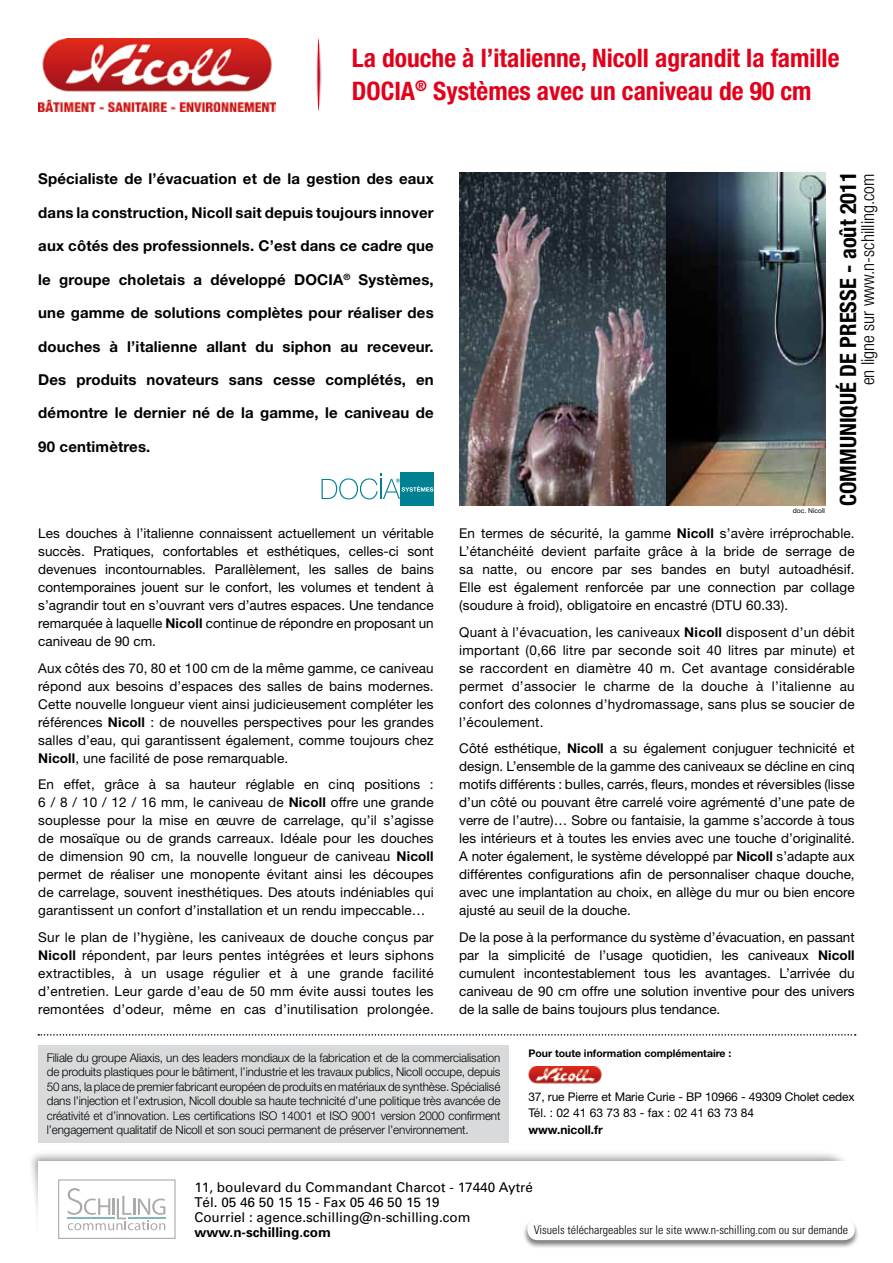
<style>
.page{position:relative;width:893px;height:1263px;background:#fff}
.page>*{position:absolute;margin:0;border:0;box-sizing:border-box;transform-origin:0 0}
.t1{font:700 condensed 25.5px/33px "Helvetica Neue LT Std";color:#e2001a}
.t2{font:700 condensed 22.5px "Helvetica Neue LT Std";color:#000}
.t3{font:300 condensed 18px "Helvetica Neue LT Std";color:#000}
.t4{font:700 15px "Helvetica Neue LT Std";letter-spacing:.01em;color:#000}
.t5{font:13.5px/18px "Helvetica Neue LT Std";letter-spacing:.01em;color:#000;text-align:justify}
.t6{font:13.5px/15px "Univers";color:#000}
.t7{font:700 13.5px "Univers";color:#000}
.t8{font:300 12px/14.4px "Helvetica Neue LT Std";letter-spacing:-.01em;color:#000;text-align:justify}
.t9{font:12px/16.5px "Helvetica Neue LT Std";letter-spacing:-.01em;color:#000}
.t10{font:300 condensed 12px "Univers";color:#000}
.t11{font:700 12px "Helvetica Neue LT Std";color:#000}
.t12{font:700 10.5px "Helvetica Neue LT Std";color:#000}
.t13{font:6.75px "Helvetica Neue LT Std";color:#000}
.s1{font-weight:700}
</style>
<div class="page">
<div style="left:401px;top:472px;width:33px;height:33px;background:#008193"></div>
<svg style="left:322px;top:473px;width:111px;height:26px"></svg>
<div style="left:27px;top:1150px;width:828px;height:113px;background:#000;opacity:.4"></div>
<div style="left:38px;top:1161px;width:855px;height:102px;background:#fff"></div>
<div style="left:523px;top:1218px;width:336px;height:31px;background:#000;opacity:.5"></div>
<div style="left:527px;top:1219px;width:328px;height:21px;background:#fff;border-radius:11px"></div>
<div style="left:58px;top:1179px;width:118px;height:60px;background:#fff;border:1px solid #ababad"></div>
<svg style="left:68px;top:1188px;width:97px;height:42px"></svg>
<img style="left:38px;top:38px;width:238px;height:73px">
<div style="left:38px;top:1045px;width:471px;height:98px;background:#d9dadb"></div>
<img style="left:528px;top:1066px;width:73px;height:18px">
<svg style="left:38px;top:1034px;width:818px;height:1px"></svg>
<svg style="left:315px;top:43px;width:7px;height:63px"></svg>
<hr style="left:317px;top:39px;width:3px;height:72px;background:#e2001a;border-radius:50%">
<img style="left:459px;top:172px;width:366px;height:333px">
<h1 class="t1" style="left:352px;top:41px;width:489px">La douche à l’italienne, Nicoll agrandit la famille<br>DOCIA<sup>®</sup> Systèmes avec un caniveau de 90 cm</h1>
<p class="t4" style="left:38px;top:170px;width:397px">Spécialiste de l’évacuation et de la gestion des eaux</p>
<p class="t4" style="left:38px;top:203px;width:397px">dans la construction, Nicoll sait depuis toujours innover</p>
<p class="t4" style="left:38px;top:237px;width:397px">aux côtés des professionnels. C’est dans ce cadre que</p>
<p class="t4" style="left:38px;top:270px;width:397px">le groupe choletais a développé DOCIA<sup>®</sup> Systèmes,</p>
<p class="t4" style="left:38px;top:303px;width:397px">une gamme de solutions complètes pour réaliser des</p>
<p class="t4" style="left:38px;top:337px;width:397px">douches à l’italienne allant du siphon au receveur.</p>
<p class="t4" style="left:38px;top:370px;width:397px">Des produits novateurs sans cesse complétés, en</p>
<p class="t4" style="left:38px;top:404px;width:397px">démontre le dernier né de la gamme, le caniveau de</p>
<p class="t4" style="left:38px;top:437px;width:114px">90 centimètres.</p>
<p class="t5" style="left:38px;top:524px;width:397px">Les douches à l’italienne connaissent actuellement un véritable succès. Pratiques, confortables et esthétiques, celles-ci sont devenues incontournables. Parallèlement, les salles de bains contemporaines jouent sur le confort, les volumes et tendent à s’agrandir tout en s’ouvrant vers d’autres espaces. Une tendance remarquée à laquelle <span class="s1">Nicoll</span> continue de répondre en proposant un caniveau de 90 cm.</p>
<p class="t5" style="left:38px;top:659px;width:397px">Aux côtés des 70, 80 et 100 cm de la même gamme, ce caniveau répond aux besoins d’espaces des salles de bains modernes.<br>Cette nouvelle longueur vient ainsi judicieusement compléter les références <span class="s1">Nicoll</span> : de nouvelles perspectives pour les grandes salles d’eau, qui garantissent également, comme toujours chez <span class="s1">Nicoll</span>, une facilité de pose remarquable.</p>
<p class="t5" style="left:38px;top:775px;width:397px">En effet, grâce à sa hauteur réglable en cinq positions :<br>6 / 8 / 10 / 12 / 16 mm, le caniveau de <span class="s1">Nicoll</span> offre une grande souplesse pour la mise en œuvre de carrelage, qu’il s’agisse de mosaïque ou de grands carreaux. Idéale pour les douches de dimension 90 cm, la nouvelle longueur de caniveau <span class="s1">Nicoll </span>permet de réaliser une monopente évitant ainsi les découpes de carrelage, souvent inesthétiques. Des atouts indéniables qui garantissent un confort d’installation et un rendu impeccable…</p>
<p class="t5" style="left:38px;top:928px;width:397px">Sur le plan de l’hygiène, les caniveaux de douche conçus par <span class="s1">Nicoll</span> répondent, par leurs pentes intégrées et leurs siphons extractibles, à un usage régulier et à une grande facilité d’entretien. Leur garde d’eau de 50 mm évite aussi toutes les remontées d’odeur, même en cas d’inutilisation prolongée.</p>
<p class="t13" style="left:793px;top:507px;width:34px">doc. Nicoll</p>
<h2 class="t2" style="left:834px;top:506px;width:337px;rotate:-90deg">Communiqué de presse - août 2011</h2>
<h3 class="t3" style="left:857px;top:385px;width:213px;rotate:-90deg">en ligne sur www.n-schilling.com</h3>
<p class="t5" style="left:459px;top:524px;width:397px">En termes de sécurité, la gamme <span class="s1">Nicoll</span> s’avère irréprochable.<br>L’étanchéité devient parfaite grâce à la bride de serrage de sa natte, ou encore par ses bandes en butyl autoadhésif.<br>Elle est également renforcée par une connection par collage (soudure à froid), obligatoire en encastré (DTU 60.33).</p>
<p class="t5" style="left:459px;top:623px;width:397px">Quant à l’évacuation, les caniveaux <span class="s1">Nicoll</span> disposent d’un débit important (0,66 litre par seconde soit 40 litres par minute) et se raccordent en diamètre 40 m. Cet avantage considérable permet d’associer le charme de la douche à l’italienne au confort des colonnes d’hydromassage, sans plus se soucier de l’écoulement.</p>
<p class="t5" style="left:459px;top:739px;width:397px">Côté esthétique, <span class="s1">Nicoll</span> a su également conjuguer technicité et design. L’ensemble de la gamme des caniveaux se décline en cinq motifs différents : bulles, carrés, fleurs, mondes et réversibles (lisse d’un côté ou pouvant être carrelé voire agrémenté d’une pate de verre de l’autre)… Sobre ou fantaisie, la gamme s’accorde à tous les intérieurs et à toutes les envies avec une touche d’originalité.<br>A noter également, le système développé par <span class="s1">Nicoll</span> s’adapte aux différentes configurations afin de personnaliser chaque douche, avec une implantation au choix, en allège du mur ou bien encore ajusté au seuil de la douche.</p>
<p class="t5" style="left:459px;top:928px;width:397px">De la pose à la performance du système d’évacuation, en passant par la simplicité de l’usage quotidien, les caniveaux <span class="s1">Nicoll </span>cumulent incontestablement tous les avantages. L’arrivée du caniveau de 90 cm offre une solution inventive pour des univers de la salle de bains toujours plus tendance.</p>
<p class="t8" style="left:47px;top:1050px;width:455px">Filiale du groupe Aliaxis, un des leaders mondiaux de la fabrication et de la commercialisation de produits plastiques pour le bâtiment, l’industrie et les travaux publics, Nicoll occupe, depuis 50 ans, la place de premier fabricant européen de produits en matériaux de synthèse. Spécialisé dans l’injection et l’extrusion, Nicoll double sa haute technicité d’une politique très avancée de créativité et d’innovation. Les certifications ISO 14001 et ISO 9001 version 2000 confirment l’engagement qualitatif de Nicoll et son souci permanent de préserver l’environnement.</p>
<p class="t12" style="left:528px;top:1047px;width:205px">Pour toute information complémentaire :</p>
<p class="t9" style="left:528px;top:1088px;width:328px">37, rue Pierre et Marie Curie - BP 10966 - 49309 Cholet cedex<br>Tél. : 02 41 63 73 83 - fax : 02 41 63 73 84</p>
<p class="t11" style="left:528px;top:1122px;width:76px">www.nicoll.fr</p>
<p class="t6" style="left:194px;top:1180px;width:340px">11, boulevard du Commandant Charcot - 17440 Aytré<br>Tél. 05 46 50 15 15 - Fax 05 46 50 15 19<br>Courriel : agence.schilling@n-schilling.com</p>
<p class="t7" style="left:194px;top:1224px;width:138px">www.n-schilling.com</p>
<p class="t10" style="left:534px;top:1223px;width:316px">Visuels téléchargeables sur le site www.n-schilling.com ou sur demande</p>
</div>
